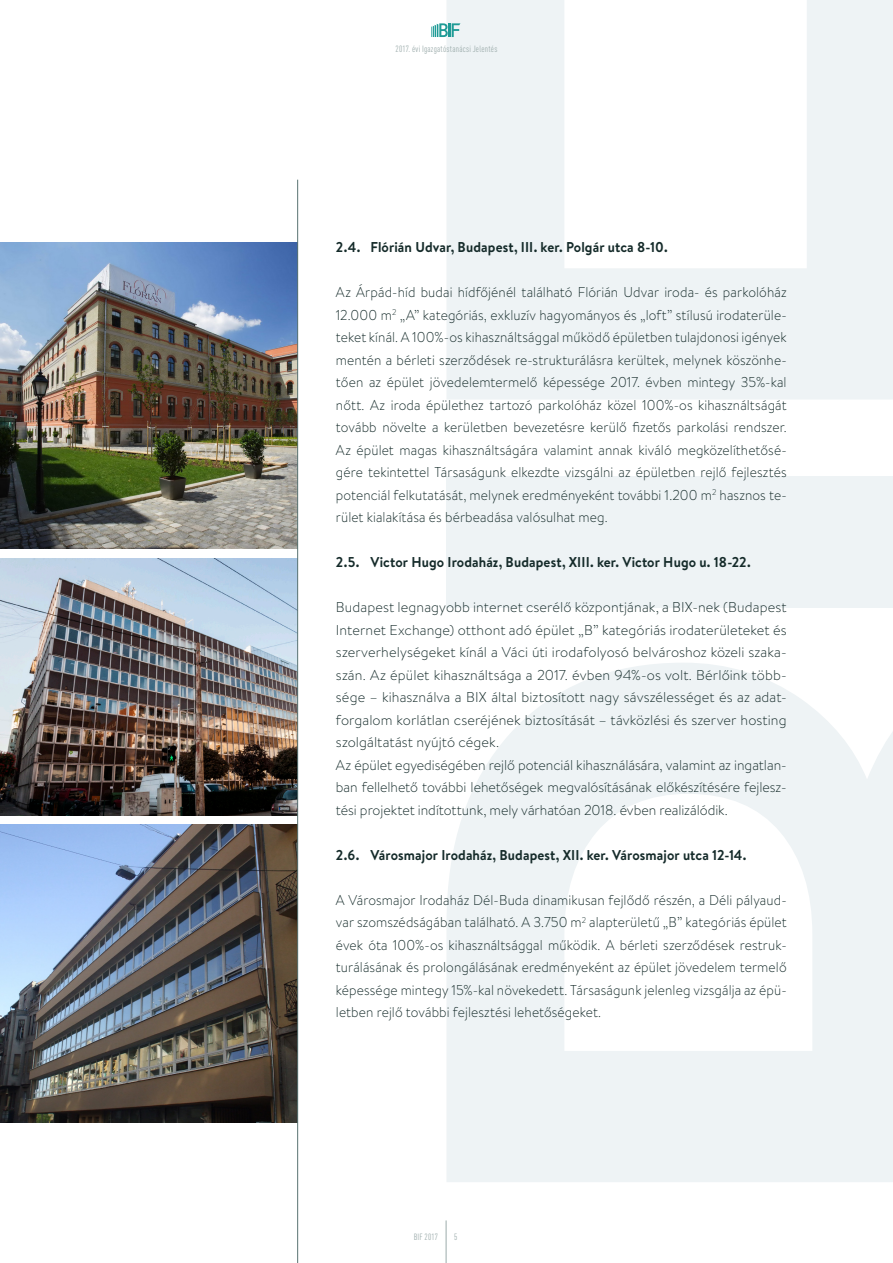
<style>
.page{position:relative;width:893px;height:1263px;background:#fff}
.page>*{position:absolute;margin:0;border:0;box-sizing:border-box;transform-origin:0 0}
.t1{font:300 14.25px/22.5px "Brandon Text";letter-spacing:.005em;color:#152b2a;text-align:justify;scale:.95 1}
.t2{font:300 14.25px/22.5px "Brandon Text";letter-spacing:.005em;color:#152b2a}
.t3{font:700 14.25px "Brandon Text";letter-spacing:.01em;color:#152b2a;scale:.95 1}
.t4{font:condensed 9px "DIN Pro";letter-spacing:.025em;color:#9babaa}
</style>
<div class="page">
<hr style="left:446px;top:1220px;width:1px;height:43px;background:#9babaa">
<svg style="left:447px;top:0;width:446px;height:399px;fill:#eef3f5"></svg>
<div style="left:446px;top:476px;width:447px;height:131px;background:#eef3f5"></div>
<svg style="left:447px;top:663px;width:446px;height:519px;fill:#eef3f5"></svg>
<img style="left:0;top:242px;width:297px;height:307px">
<img style="left:0;top:558px;width:297px;height:257px">
<img style="left:0;top:825px;width:297px;height:297px">
<hr style="left:297px;top:180px;width:1px;height:1083px;background:#597372">
<svg style="left:431px;top:23px;width:29px;height:14px"></svg>
<p class="t4" style="left:396px;top:42px;width:103px">2017. évi Igazgatóstanácsi Jelentés</p>
<p class="t3" style="left:336px;top:237px;width:351px">2.4. Flórián Udvar, Budapest, III. ker. Polgár utca 8-10.</p>
<p class="t1" style="left:336px;top:281px;width:476px">Az Árpád-híd budai hídfőjénél található Flórián Udvar iroda- és parkolóház 12.000 m<sup>2</sup> „A” kategóriás, exkluzív hagyományos és „loft” stílusú irodaterüle&shy;teket kínál. A 100%-os kihasználtsággal működő épületben tulajdonosi igények mentén a bérleti szerződések re-strukturálásra kerültek, melynek köszönhe&shy;tően az épület jövedelemtermelő képessége 2017. évben mintegy 35%-kal nőtt. Az iroda épülethez tartozó parkolóház közel 100%-os kihasználtságát tovább növelte a kerületben bevezetésre kerülő fizetős parkolási rendszer.<br>Az épület magas kihasználtságára valamint annak kiváló megközelíthetősé&shy;gére tekintettel Társaságunk elkezdte vizsgálni az épületben rejlő fejlesztés potenciál felkutatását, melynek eredményeként további 1.200 m<sup>2</sup> hasznos te&shy;rület kialakítása és bérbeadása valósulhat meg.</p>
<p class="t3" style="left:336px;top:552px;width:438px">2.5. Victor Hugo Irodaház, Budapest, XIII. ker. Victor Hugo u. 18-22.</p>
<p class="t2" style="left:336px;top:596px;width:452px">Budapest legnagyobb internet cserélő központjának, a BIX-nek (Budapest Internet Exchange) otthont adó épület „B” kategóriás irodaterületeket és szerverhelységeket kínál a Váci úti irodafolyosó belvároshoz közeli szaka&shy;szán. Az épület kihasználtsága a 2017. évben 94%-os volt. Bérlőink több&shy;sége – kihasználva a BIX által biztosított nagy sávszélességet és az adat&shy;forgalom korlátlan cseréjének biztosítását – távközlési és szerver hosting szolgáltatást nyújtó cégek.<br>Az épület egyediségében rejlő potenciál kihasználására, valamint az ingatlan&shy;ban fellelhető további lehetőségek megvalósításának előkészítésére fejlesz&shy;tési projektet indítottunk, mely várhatóan 2018. évben realizálódik.</p>
<p class="t3" style="left:336px;top:845px;width:434px">2.6. Városmajor Irodaház, Budapest, XII. ker. Városmajor utca 12-14.</p>
<p class="t1" style="left:336px;top:888px;width:476px">A Városmajor Irodaház Dél-Buda dinamikusan fejlődő részén, a Déli pályaud&shy;var szomszédságában található. A 3.750 m<sup>2</sup> alapterületű „B” kategóriás épület évek óta 100%-os kihasználtsággal működik. A bérleti szerződések restruk&shy;turálásának és prolongálásának eredményeként az épület jövedelem termelő képessége mintegy 15%-kal növekedett. Társaságunk jelenleg vizsgálja az épü&shy;letben rejlő további fejlesztési lehetőségeket.</p>
<p class="t4" style="left:414px;top:1230px;width:26px">BIF 2017</p>
<p class="t4" style="left:454px;top:1230px;width:5px">5</p>
</div>
